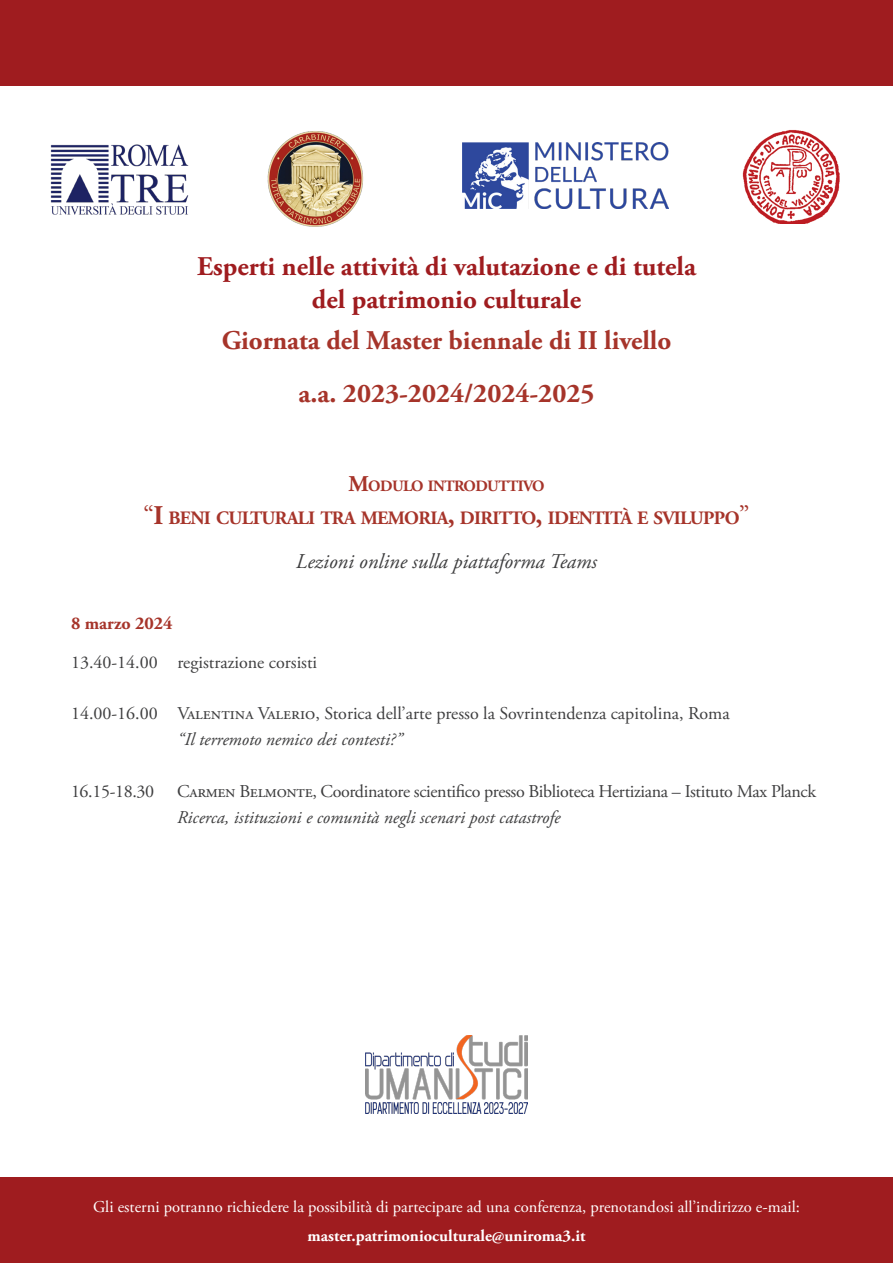
<style>
.page{position:relative;width:893px;height:1263px;background:#fff}
.page>*{position:absolute;margin:0;border:0;box-sizing:border-box;transform-origin:0 0}
.t1{font:700 27px "Adobe Garamond Pro";color:#9f1c1f}
.t2{font:700 27px "Adobe Garamond Pro";color:#a6342a}
.t3{font:italic 21px "Adobe Garamond Pro";color:#3e3e3f}
.t4{font:700 18.9px "Adobe Garamond Pro";letter-spacing:-.035em;color:#a6342a}
.t5{font:18px "Adobe Garamond Pro";letter-spacing:-.015em;color:#3e3e3f}
.t6{font:italic 18px "Adobe Garamond Pro";color:#3e3e3f}
.t7{font:700 18px "Adobe Garamond Pro";color:#a6342a}
.t8{font:16.5px "Adobe Garamond Pro";color:#fff}
.t9{font:700 16.5px "Adobe Garamond Pro";color:#fff}
.t10{font:700 15.75px "Adobe Garamond Pro";letter-spacing:-.035em;color:#a6342a}
.s1{font-size:22.5px}
.s2{font-weight:400;font-size:27px}
.s3{font-size:27px}
</style>
<div class="page">
<img style="left:267px;top:131px;width:96px;height:96px">
<img style="left:463px;top:142px;width:206px;height:67px">
<img style="left:742px;top:130px;width:98px;height:94px">
<img style="left:50px;top:144px;width:139px;height:71px">
<div style="left:0;top:1178px;width:893px;height:85px;background:#9f1c1f"></div>
<div style="left:0;top:0;width:893px;height:85px;background:#9f1c1f"></div>
<img style="left:366px;top:1035px;width:161px;height:78px">
<p class="t1" style="left:197px;top:251px;width:500px">Esperti nelle attività di valutazione e di tutela</p>
<p class="t1" style="left:312px;top:283px;width:271px">del patrimonio culturale</p>
<p class="t2" style="left:222px;top:324px;width:451px">Giornata del Master biennale di II livello</p>
<p class="t2" style="left:298px;top:378px;width:297px">a.a. 2023-2024/2024-2025</p>
<p class="t10" style="left:348px;top:477px;width:198px"><span class="s1">M</span>ODULO INTRODUTTIVO</p>
<p class="t4" style="left:143px;top:507px;width:608px"><span class="s2">“</span><span class="s3">I</span> BENI CULTURALI TRA MEMORIA<span class="s3">,</span> DIRITTO<span class="s3">,</span> IDENTITÀ E SVILUPPO<span class="s2">”</span></p>
<p class="t3" style="left:296px;top:549px;width:303px">Lezioni online sulla piattaforma Teams</p>
<p class="t7" style="left:71px;top:613px;width:103px">8 marzo 2024</p>
<p class="t5" style="left:71px;top:651px;width:248px">13.40-14.00 registrazione corsisti</p>
<p class="t5" style="left:71px;top:703px;width:660px">14.00-16.00 Valentina Valerio, Storica dell’arte presso la Sovrintendenza capitolina, Roma</p>
<p class="t6" style="left:178px;top:729px;width:226px">“Il terremoto nemico dei contesti?”</p>
<p class="t5" style="left:71px;top:780px;width:85px">16.15-18.30</p>
<p class="t5" style="left:177px;top:780px;width:640px">Carmen Belmonte, Coordinatore scientifico presso Biblioteca Hertiziana – Istituto Max Planck</p>
<p class="t6" style="left:177px;top:806px;width:385px">Ricerca, istituzioni e comunità negli scenari post catastrofe</p>
<p class="t8" style="left:93px;top:1197px;width:708px">Gli esterni potranno richiedere la possibilità di partecipare ad una conferenza, prenotandosi all’indirizzo e-mail:</p>
<p class="t9" style="left:307px;top:1226px;width:279px">master.patrimonioculturale@uniroma3.it</p>
</div>
